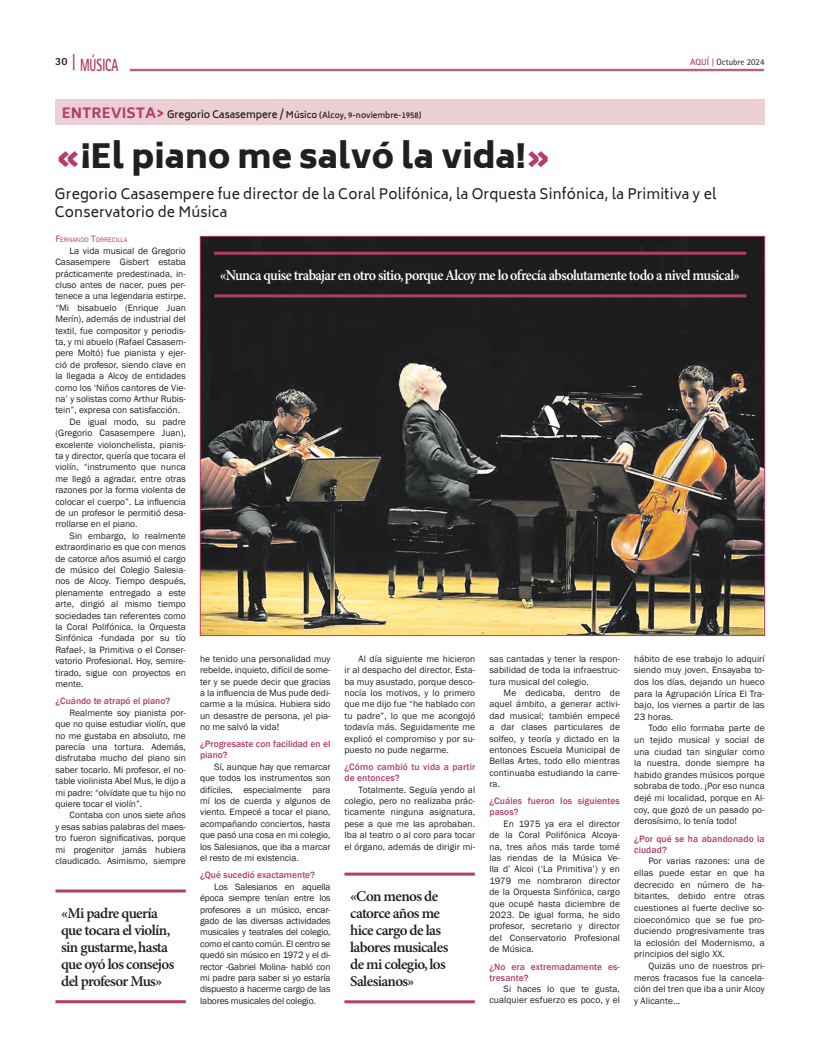
<style>
.page{position:relative;width:820px;height:1049px;background:#fff}
.page>*{position:absolute;margin:0;border:0;box-sizing:border-box;transform-origin:0 0}
.t1{font:900 33px "Biryani";color:#231f20}
.t2{font:800 17.6px "Rotis Sans Serif Std";color:#b23f6a;scale:.64 1}
.t3{font:600 15px/17px "Minion Pro";letter-spacing:-.04em;color:#231f20}
.t4{font:600 15px "Minion Pro";letter-spacing:-.04em;color:#fff;scale:.94 1}
.t5{font:14px/18px "Biryani";letter-spacing:.01em;color:#231f20}
.t6{font:800 11px "Rotis Sans Serif Std";color:#231f20}
.t7{font:9.5px/11.4px "Franklin Gothic";color:#231f20;text-align:justify}
.t8{font:500 9.5px/11px "Franklin Gothic";letter-spacing:.01em;color:#b23f6a}
.t9{font:9px "Rotis Sans Serif Std";color:#231f20}
.t10{font:600 8px "Biryani";color:#231f20}
.t11{font:6.7px "Franklin Gothic";color:#b23f6a}
.s1{font-size:18.2px}
.s2{font-weight:700;color:#b23f6a}
.s3{font-family:"Rotis Serif Std";font-weight:700;color:#b23f6a}
.s4{font-weight:800;font-size:14px;color:#b23f6a}
.s5{font-size:10px}
.s6{font-size:9px}
.s7{color:#b23f6a}
.s8{font-size:9.5px}
</style>
<div class="page">
<img style="left:202px;top:238px;width:560px;height:396px">
<hr style="left:130px;top:69px;width:633px;height:1px;background:#b23f6a">
<hr style="left:130px;top:71px;width:633px;height:1px;background:#b23f6a">
<hr style="left:55px;top:889px;width:131px;height:3px;background:#b23f6a">
<hr style="left:55px;top:1000px;width:131px;height:3px;background:#b23f6a">
<hr style="left:344px;top:872px;width:130px;height:3px;background:#b23f6a">
<hr style="left:344px;top:1000px;width:130px;height:3px;background:#b23f6a">
<hr style="left:214px;top:252px;width:532px;height:3px;background:#b23f6a">
<hr style="left:214px;top:294px;width:532px;height:3px;background:#b23f6a">
<div style="left:55px;top:99px;width:709px;height:26px;background:#eccfd5"></div>
<h2 class="t2" style="left:72px;top:54px;width:74px"><span class="s1">|</span> MÚSICA</h2>
<p class="t6" style="left:55px;top:54px;width:14px">30</p>
<p class="t9" style="left:689px;top:57px;width:76px"><span class="s2">AQUÍ</span> <span class="s3">|</span> Octubre 2024</p>
<p class="t10" style="left:62px;top:110px;width:361px"><span class="s4">ENTREVISTA&gt;</span> <span class="s5">Gregorio Casasempere /</span> <span class="s6">Músico</span> (Alcoy, 9-noviembre-1958)</p>
<h1 class="t1" style="left:56px;top:137px;width:496px"><span class="s7">«</span>¡El piano me salvó la vida!<span class="s7">»</span></h1>
<h3 class="t5" style="left:55px;top:185px;width:663px">Gregorio Casasempere fue director de la Coral Polifónica, la Orquesta Sinfónica, la Primitiva y el<br>Conservatorio de Música</h3>
<p class="t11" style="left:55px;top:236px;width:73px"><span class="s8">F</span>ERNANDO <span class="s8">T</span>ORRECILLA</p>
<p class="t7" style="left:70px;top:245px;width:118px">La vida musical de Gregorio</p>
<p class="t7" style="left:55px;top:257px;width:132px">Casasempere Gisbert estaba</p>
<p class="t7" style="left:55px;top:268px;width:132px">prácticamente predestinada, in-</p>
<p class="t7" style="left:55px;top:279px;width:132px">cluso antes de nacer, pues per-</p>
<p class="t7" style="left:55px;top:291px;width:132px">tenece a una legendaria estirpe.</p>
<p class="t7" style="left:55px;top:302px;width:132px">“Mi bisabuelo (Enrique Juan</p>
<p class="t7" style="left:55px;top:314px;width:132px">Merín), además de industrial del</p>
<p class="t7" style="left:55px;top:325px;width:132px">textil, fue compositor y periodis-</p>
<p class="t7" style="left:55px;top:336px;width:132px">ta, y mi abuelo (Rafael Casasem-</p>
<p class="t7" style="left:55px;top:348px;width:132px">pere Moltó) fue pianista y ejer-</p>
<p class="t7" style="left:55px;top:359px;width:132px">ció de profesor, siendo clave en</p>
<p class="t7" style="left:55px;top:371px;width:132px">la llegada a Alcoy de entidades</p>
<p class="t7" style="left:55px;top:382px;width:132px">como los ‘Niños cantores de Vie-</p>
<p class="t7" style="left:55px;top:393px;width:132px">na’ y solistas como Arthur Rubis-</p>
<p class="t7" style="left:55px;top:405px;width:126px">tein”, expresa con satisfacción.</p>
<p class="t7" style="left:70px;top:416px;width:118px">De igual modo, su padre</p>
<p class="t7" style="left:55px;top:428px;width:132px">(Gregorio Casasempere Juan),</p>
<p class="t7" style="left:55px;top:439px;width:132px">excelente violonchelista, pianis-</p>
<p class="t7" style="left:55px;top:450px;width:132px">ta y director, quería que tocara el</p>
<p class="t7" style="left:55px;top:462px;width:132px">violín, “instrumento que nunca</p>
<p class="t7" style="left:55px;top:473px;width:132px">me llegó a agradar, entre otras</p>
<p class="t7" style="left:55px;top:485px;width:132px">razones por la forma violenta de</p>
<p class="t7" style="left:55px;top:496px;width:132px">colocar el cuerpo”. La influencia</p>
<p class="t7" style="left:55px;top:507px;width:132px">de un profesor le permitió desa-</p>
<p class="t7" style="left:55px;top:519px;width:84px">rrollarse en el piano.</p>
<p class="t7" style="left:70px;top:530px;width:118px">Sin embargo, lo realmente</p>
<p class="t7" style="left:55px;top:542px;width:132px">extraordinario es que con menos</p>
<p class="t7" style="left:55px;top:553px;width:132px">de catorce años asumió el cargo</p>
<p class="t7" style="left:55px;top:564px;width:132px">de músico del Colegio Salesia-</p>
<p class="t7" style="left:55px;top:576px;width:132px">nos de Alcoy. Tiempo después,</p>
<p class="t7" style="left:55px;top:587px;width:132px">plenamente entregado a este</p>
<p class="t7" style="left:55px;top:599px;width:132px">arte, dirigió al mismo tiempo</p>
<p class="t7" style="left:55px;top:610px;width:132px">sociedades tan referentes como</p>
<p class="t7" style="left:55px;top:621px;width:132px">la Coral Polifónica, la Orquesta</p>
<p class="t7" style="left:55px;top:633px;width:132px">Sinfónica -fundada por su tío</p>
<p class="t7" style="left:55px;top:644px;width:132px">Rafael-, la Primitiva o el Conser-</p>
<p class="t7" style="left:55px;top:656px;width:132px">vatorio Profesional. Hoy, semire-</p>
<p class="t7" style="left:55px;top:667px;width:132px">tirado, sigue con proyectos en</p>
<p class="t7" style="left:55px;top:678px;width:29px">mente.</p>
<p class="t8" style="left:55px;top:696px;width:116px">¿Cuándo te atrapó el piano?</p>
<p class="t7" style="left:55px;top:707px;width:132px;text-indent:14px">Realmente soy pianista por&shy;que no quise estudiar violín, que no me gustaba en absoluto, me parecía una tortura. Además, disfrutaba mucho del piano sin saber tocarlo. Mi profesor, el no&shy;table violinista Abel Mus, le dijo a mi padre: “olvídate que tu hijo no quiere tocar el violín”.</p>
<p class="t7" style="left:55px;top:810px;width:132px;text-indent:14px">Contaba con unos siete años y esas sabias palabras del maes&shy;tro fueron significativas, porque mi progenitor jamás hubiera claudicado. Asimismo, siempre</p>
<h3 class="t3" style="left:61px;top:905px;width:115px">«Mi padre quería que tocara el violín, sin gustarme, hasta que oyó los consejos del profesor Mus»</h3>
<h3 class="t4" style="left:220px;top:266px;width:554px">«Nunca quise trabajar en otro sitio, porque Alcoy me lo ofrecía absolutamente todo a nivel musical»</h3>
<p class="t7" style="left:200px;top:653px;width:132px">he tenido una personalidad muy rebelde, inquieto, difícil de some&shy;ter y se puede decir que gracias a la influencia de Mus pude dedi&shy;carme a la música. Hubiera sido un desastre de persona, ¡el pia&shy;no me salvó la vida!</p>
<p class="t8" style="left:200px;top:739px;width:132px">¿Progresaste con facilidad en el piano?</p>
<p class="t7" style="left:200px;top:761px;width:132px;text-indent:14px">Sí, aunque hay que remarcar que todos los instrumentos son difíciles, especialmente para mí los de cuerda y algunos de viento. Empecé a tocar el piano, acompañando conciertos, hasta que pasó una cosa en mi colegio, los Salesianos, que iba a marcar el resto de mi existencia.</p>
<p class="t8" style="left:200px;top:870px;width:116px">¿Qué sucedió exactamente?</p>
<p class="t7" style="left:200px;top:881px;width:132px;text-indent:14px">Los Salesianos en aquella época siempre tenían entre los profesores a un músico, encar&shy;gado de las diversas actividades musicales y teatrales del colegio, como el canto común. El centro se quedó sin músico en 1972 y el di&shy;rector -Gabriel Molina- habló con mi padre para saber si yo estaría dispuesto a hacerme cargo de las labores musicales del colegio.</p>
<p class="t7" style="left:344px;top:653px;width:132px;text-indent:14px">Al día siguiente me hicieron ir al despacho del director. Esta&shy;ba muy asustado, porque desco&shy;nocía los motivos, y lo primero que me dijo fue “he hablado con tu padre”, lo que me acongojó todavía más. Seguidamente me explicó el compromiso y por su&shy;puesto no pude negarme.</p>
<p class="t8" style="left:344px;top:762px;width:132px">¿Cómo cambió tu vida a partir de entonces?</p>
<p class="t7" style="left:344px;top:784px;width:132px;text-indent:14px">Totalmente. Seguía yendo al colegio, pero no realizaba prác&shy;ticamente ninguna asignatura, pese a que me las aprobaban.<br>Iba al teatro o al coro para tocar el órgano, además de dirigir mi-</p>
<h3 class="t3" style="left:350px;top:888px;width:100px">«Con menos de catorce años me hice cargo de las labores musicales de mi colegio, los<br>Salesianos»</h3>
<p class="t7" style="left:489px;top:653px;width:132px">sas cantadas y tener la respon&shy;sabilidad de toda la infraestruc&shy;tura musical del colegio.</p>
<p class="t7" style="left:489px;top:687px;width:132px;text-indent:14px">Me dedicaba, dentro de aquel ámbito, a generar activi&shy;dad musical; también empecé a dar clases particulares de solfeo, y teoría y dictado en la entonces Escuela Municipal de Bellas Artes, todo ello mientras continuaba estudiando la carre&shy;ra.</p>
<p class="t8" style="left:489px;top:796px;width:132px">¿Cuáles fueron los siguientes pasos?</p>
<p class="t7" style="left:489px;top:818px;width:132px;text-indent:14px">En 1975 ya era el director de la Coral Polifónica Alcoya&shy;na, tres años más tarde tomé las riendas de la Música Ve&shy;lla d’ Alcoi (‘La Primitiva’) y en 1979 me nombraron director de la Orquesta Sinfónica, cargo que ocupé hasta diciembre de 2023. De igual forma, he sido profesor, secretario y director del Conservatorio Profesional de Música.</p>
<p class="t8" style="left:489px;top:961px;width:132px">¿No era extremadamente es&shy;tresante?</p>
<p class="t7" style="left:489px;top:983px;width:132px;text-align:right">Si haces lo que te gusta, cualquier esfuerzo es poco, y el</p>
<p class="t7" style="left:634px;top:653px;width:132px">hábito de ese trabajo lo adquirí siendo muy joven. Ensayaba to&shy;dos los días, dejando un hueco para la Agrupación Lírica El Tra&shy;bajo, los viernes a partir de las 23 horas.</p>
<p class="t7" style="left:634px;top:723px;width:132px;text-indent:14px">Todo ello formaba parte de un tejido musical y social de una ciudad tan singular como la nuestra, donde siempre ha habido grandes músicos porque sobraba de todo. ¡Por eso nunca dejé mi localidad, porque en Al&shy;coy, que gozó de un pasado po&shy;derosísimo, lo tenía todo!</p>
<p class="t8" style="left:634px;top:833px;width:132px">¿Por qué se ha abandonado la ciudad?</p>
<p class="t7" style="left:634px;top:856px;width:132px;text-indent:14px">Por varias razones: una de ellas puede estar en que ha decrecido en número de ha&shy;bitantes, debido entre otras cuestiones al fuerte declive so&shy;cioeconómico que se fue pro&shy;duciendo progresivamente tras la eclosión del Modernismo, a principios del siglo XX.</p>
<p class="t7" style="left:634px;top:960px;width:132px;text-indent:14px">Quizás uno de nuestros pri&shy;meros fracasos fue la cancela&shy;ción del tren que iba a unir Alcoy y Alicante...</p>
</div>
